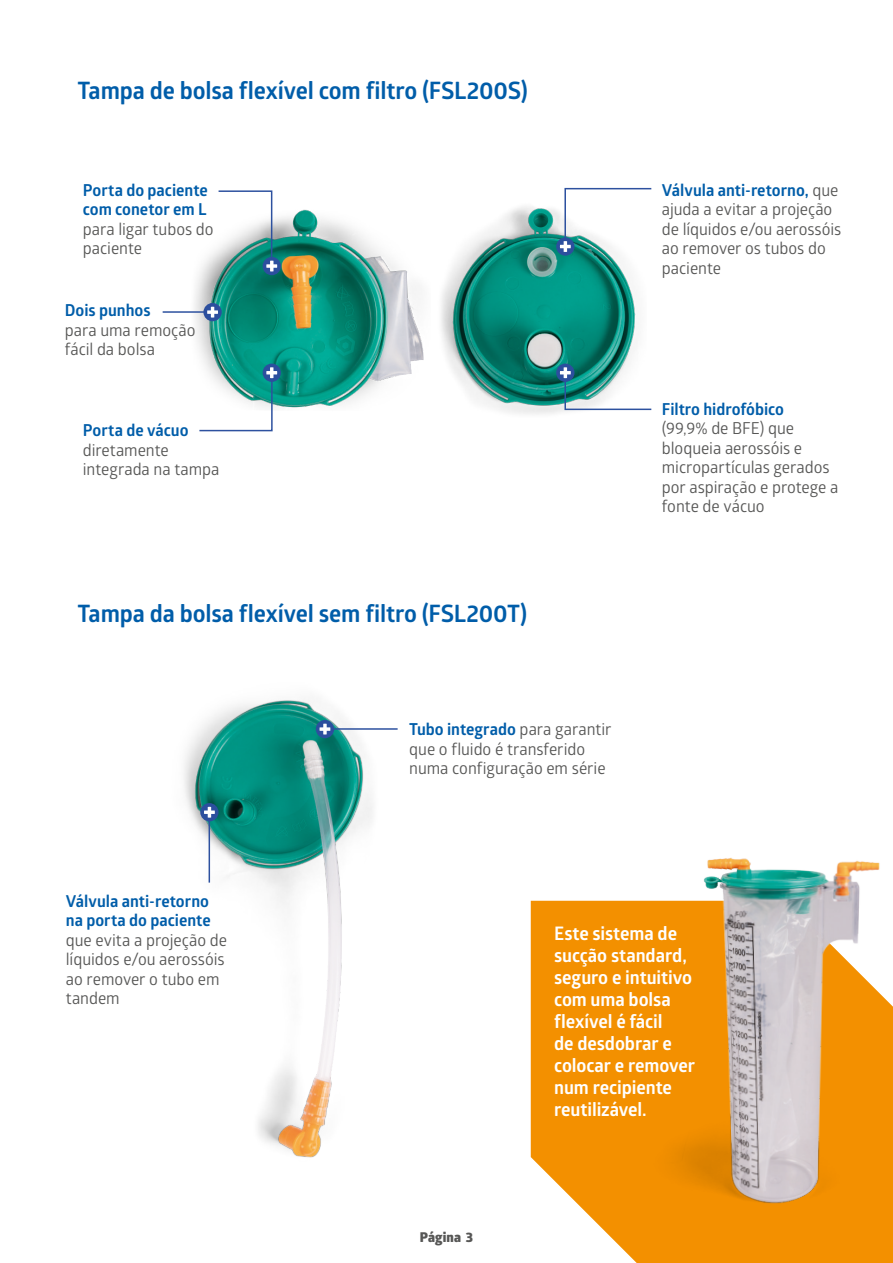
<style>
.page{position:relative;width:893px;height:1263px;background:#fff}
.page>*{position:absolute;margin:0;border:0;box-sizing:border-box;transform-origin:0 0}
.MEDLINE_-_Body_-_bullet{font:700 24px "Glober";letter-spacing:-.005em;color:#005da9}
.MEDLINE_-_Body_-_bullet-2{font:700 18.6px/22px "Glober";letter-spacing:-.005em;color:#fff}
.MEDLINE_-_Body_-_bullet-3{font:16.5px/19.5px "Glober";letter-spacing:-.005em;color:#575756}
.MEDLINE_-_Body_-_bullet-4{font:700 16.5px/19.5px "Glober";color:#005da9}
.t1{font:800 13.5px "Glober";letter-spacing:.005em;color:#575756}
.s1{font-weight:400;color:#575756}
.s2{font-weight:700;color:#005da9}
</style>
<div class="page">
<img style="left:441px;top:206px;width:195px;height:208px">
<img style="left:194px;top:209px;width:230px;height:199px">
<svg style="left:556px;top:237px;width:18px;height:19px"></svg>
<svg style="left:560px;top:187px;width:92px;height:65px"></svg>
<div style="left:556px;top:364px;width:18px;height:18px;background:#2c4f9e;border-radius:50%"></div>
<svg style="left:560px;top:367px;width:92px;height:44px"></svg>
<div style="left:263px;top:364px;width:18px;height:18px;background:#2c4f9e;border-radius:50%"></div>
<svg style="left:198px;top:367px;width:79px;height:65px"></svg>
<div style="left:263px;top:257px;width:18px;height:18px;background:#2c4f9e;border-radius:50%"></div>
<svg style="left:217px;top:190px;width:60px;height:81px"></svg>
<hr style="left:163px;top:311px;width:50px;height:2px;background:#2d519f">
<svg style="left:203px;top:303px;width:19px;height:18px"></svg>
<svg style="left:207px;top:307px;width:11px;height:11px"></svg>
<img style="left:184px;top:700px;width:189px;height:458px">
<hr style="left:209px;top:812px;width:1px;height:70px;background:#2d519f">
<div style="left:200px;top:803px;width:19px;height:18px;background:#2c4f9e;border-radius:50%"></div>
<svg style="left:204px;top:807px;width:11px;height:11px"></svg>
<hr style="left:325px;top:728px;width:73px;height:2px;background:#2d519f">
<div style="left:316px;top:720px;width:18px;height:18px;background:#2c4f9e;border-radius:50%"></div>
<svg style="left:319px;top:724px;width:11px;height:10px"></svg>
<svg style="left:531px;top:901px;width:362px;height:362px;background:#f49c1c"></svg>
<img style="left:640px;top:858px;width:253px;height:359px">
<p class="MEDLINE_-_Body_-_bullet" style="left:78px;top:73px;width:452px">Tampa de bolsa flexível com filtro (FSL200S)</p>
<p class="MEDLINE_-_Body_-_bullet-4" style="left:83px;top:180px;width:132px">Porta do paciente com conetor em L <span class="s1">para ligar tubos do paciente</span></p>
<p class="MEDLINE_-_Body_-_bullet-3" style="left:65px;top:300px;width:132px"><span class="s2">Dois punhos<br></span>para uma remoção fácil da bolsa</p>
<p class="MEDLINE_-_Body_-_bullet-3" style="left:83px;top:420px;width:138px"><span class="s2">Porta de vácuo </span>diretamente integrada na tampa</p>
<p class="MEDLINE_-_Body_-_bullet" style="left:78px;top:597px;width:451px">Tampa da bolsa flexível sem filtro (FSL200T)</p>
<p class="MEDLINE_-_Body_-_bullet-3" style="left:409px;top:719px;width:204px"><span class="s2">Tubo integrado</span> para garantir que o fluido é transferido numa configuração em série</p>
<p class="MEDLINE_-_Body_-_bullet-3" style="left:662px;top:179px;width:181px"><span class="s2">Válvula anti-retorno,</span> que ajuda a evitar a projeção de líquidos e/ou aerossóis ao remover os tubos do paciente</p>
<p class="MEDLINE_-_Body_-_bullet-3" style="left:662px;top:398px;width:178px"><span class="s2">Filtro hidrofóbico<br></span>(99,9% de BFE) que bloqueia aerossóis e micropartículas gerados por aspiração e protege a fonte de vácuo</p>
<p class="MEDLINE_-_Body_-_bullet-3" style="left:66px;top:890px;width:163px"><span class="s2">Válvula anti-retorno na porta do paciente </span>que evita a projeção de líquidos e/ou aerossóis ao remover o tubo em tandem</p>
<p class="t1" style="left:420px;top:1227px;width:55px">Página 3</p>
<p class="MEDLINE_-_Body_-_bullet-2" style="left:554px;top:922px;width:142px">Este sistema de sucção standard, seguro e intuitivo com uma bolsa flexível é fácil<br>de desdobrar e colocar e remover num recipiente reutilizável.</p>
</div>
